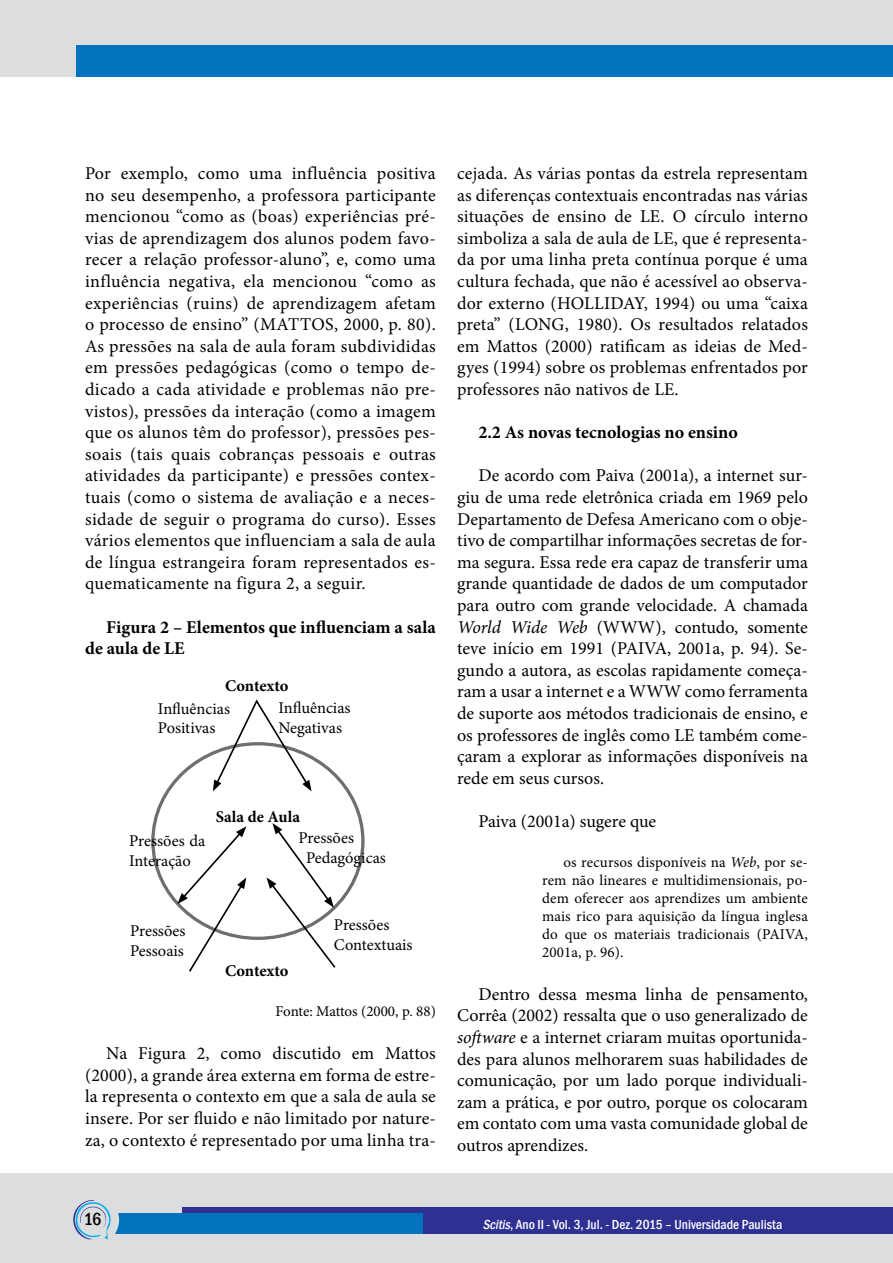
<style>
.page{position:relative;width:893px;height:1263px;background:#fff}
.page>*{position:absolute;margin:0;border:0;box-sizing:border-box;transform-origin:0 0}
.t1{font:18px/21.6px "Minion Pro";color:#000;text-align:justify}
.t2{font:700 18px/21.6px "Minion Pro";color:#000}
.t3{font:500 condensed 18px "Franklin Gothic";color:#000}
.t4{font:16.35px/19.6px "Minion Pro";color:#000}
.t5{font:700 16.35px "Minion Pro";letter-spacing:-.005em;color:#000}
.t6{font:15px/18px "Minion Pro";letter-spacing:.01em;color:#000;text-align:justify}
.t7{font:500 condensed 13.5px "Franklin Gothic";color:#fff}
.s1{font-style:italic}
</style>
<div class="page">
<div style="left:0;top:0;width:893px;height:77px;background:#dcddde"></div>
<div style="left:77px;top:45px;width:816px;height:32px;background:#0073bc"></div>
<div style="left:0;top:1174px;width:893px;height:89px;background:#dcddde"></div>
<div style="left:182px;top:1208px;width:711px;height:26px;background:#2e3092"></div>
<div style="left:115px;top:1214px;width:308px;height:20px;background:#0073bc"></div>
<svg style="left:73px;top:1200px;width:46px;height:40px"></svg>
<svg style="left:177px;top:826px;width:69px;height:146px"></svg>
<svg style="left:266px;top:823px;width:71px;height:145px"></svg>
<svg style="left:213px;top:699px;width:99px;height:92px"></svg>
<p class="t1" style="left:85px;top:162px;width:352px">Por exemplo, como uma influência positiva no seu desempenho, a professora participante mencionou “como as (boas) experiências pré&shy;vias de aprendizagem dos alunos podem favo&shy;recer a relação professor-aluno”, e, como uma influência negativa, ela mencionou “como as experiências (ruins) de aprendizagem afetam o processo de ensino” (MATTOS, 2000, p. 80).<br>As pressões na sala de aula foram subdivididas em pressões pedagógicas (como o tempo de&shy;dicado a cada atividade e problemas não pre&shy;vistos), pressões da interação (como a imagem que os alunos têm do professor), pressões pes&shy;soais (tais quais cobranças pessoais e outras atividades da participante) e pressões contex&shy;tuais (como o sistema de avaliação e a neces&shy;sidade de seguir o programa do curso). Esses vários elementos que influenciam a sala de aula de língua estrangeira foram representados es&shy;quematicamente na figura 2, a seguir.</p>
<p class="t2" style="left:85px;top:616px;width:352px;text-indent:21px">Figura 2 – Elementos que influenciam a sala de aula de LE</p>
<p class="t5" style="left:225px;top:675px;width:65px">Contexto</p>
<p class="t4" style="left:158px;top:698px;width:74px">Influências<br>Positivas</p>
<p class="t4" style="left:279px;top:698px;width:74px">Influências<br>Negativas</p>
<p class="t4" style="left:129px;top:831px;width:78px">Pressões da<br>Interação</p>
<p class="t5" style="left:216px;top:805px;width:86px">Sala de Aula</p>
<p class="t4" style="left:306px;top:828px;width:81px;text-indent:-7px">Pressões<br>Pedagógicas</p>
<p class="t4" style="left:130px;top:921px;width:57px">Pressões<br>Pessoais</p>
<p class="t5" style="left:225px;top:960px;width:65px">Contexto</p>
<p class="t4" style="left:334px;top:915px;width:80px">Pressões<br>Contextuais</p>
<p class="t6" style="left:276px;top:1002px;width:162px">Fonte: Mattos (2000, p. 88)</p>
<p class="t1" style="left:85px;top:1043px;width:352px;text-indent:21px">Na Figura 2, como discutido em Mattos (2000), a grande área externa em forma de estre&shy;la representa o contexto em que a sala de aula se insere. Por ser fluido e não limitado por nature&shy;za, o contexto é representado por uma linha tra-</p>
<p class="t1" style="left:457px;top:162px;width:352px">cejada. As várias pontas da estrela representam as diferenças contextuais encontradas nas várias situações de ensino de LE. O círculo interno simboliza a sala de aula de LE, que é representa&shy;da por uma linha preta contínua porque é uma cultura fechada, que não é acessível ao observa&shy;dor externo (HOLLIDAY, 1994) ou uma “caixa preta” (LONG, 1980). Os resultados relatados em Mattos (2000) ratificam as ideias de Med&shy;gyes (1994) sobre os problemas enfrentados por professores não nativos de LE.</p>
<p class="t2" style="left:478px;top:421px;width:261px">2.2 As novas tecnologias no ensino</p>
<p class="t1" style="left:457px;top:465px;width:352px;text-indent:21px">De acordo com Paiva (2001a), a internet sur&shy;giu de uma rede eletrônica criada em 1969 pelo Departamento de Defesa Americano com o obje&shy;tivo de compartilhar informações secretas de for&shy;ma segura. Essa rede era capaz de transferir uma grande quantidade de dados de um computador para outro com grande velocidade. A chamada <span class="s1">World Wide Web</span> (WWW), contudo, somente teve início em 1991 (PAIVA, 2001a, p. 94). Se&shy;gundo a autora, as escolas rapidamente começa&shy;ram a usar a internet e a WWW como ferramenta de suporte aos métodos tradicionais de ensino, e os professores de inglês como LE também come&shy;çaram a explorar as informações disponíveis na rede em seus cursos.</p>
<p class="t1" style="left:478px;top:810px;width:179px">Paiva (2001a) sugere que</p>
<p class="t6" style="left:542px;top:853px;width:267px;text-indent:21px">os recursos disponíveis na <span class="s1">Web</span>, por se&shy;rem não lineares e multidimensionais, po&shy;dem oferecer aos aprendizes um ambiente mais rico para aquisição da língua inglesa do que os materiais tradicionais (PAIVA, 2001a, p. 96).</p>
<p class="t1" style="left:457px;top:983px;width:352px;text-indent:21px">Dentro dessa mesma linha de pensamento, Corrêa (2002) ressalta que o uso generalizado de <span class="s1">software</span> e a internet criaram muitas oportunida&shy;des para alunos melhorarem suas habilidades de comunicação, por um lado porque individuali&shy;zam a prática, e por outro, porque os colocaram em contato com uma vasta comunidade global de outros aprendizes.</p>
<p class="t3" style="left:84px;top:1207px;width:19px">16</p>
<p class="t7" style="left:483px;top:1215px;width:301px"><span class="s1">Scitis</span>, Ano II - Vol. 3, Jul. - Dez. 2015 – Universidade Paulista</p>
</div>
